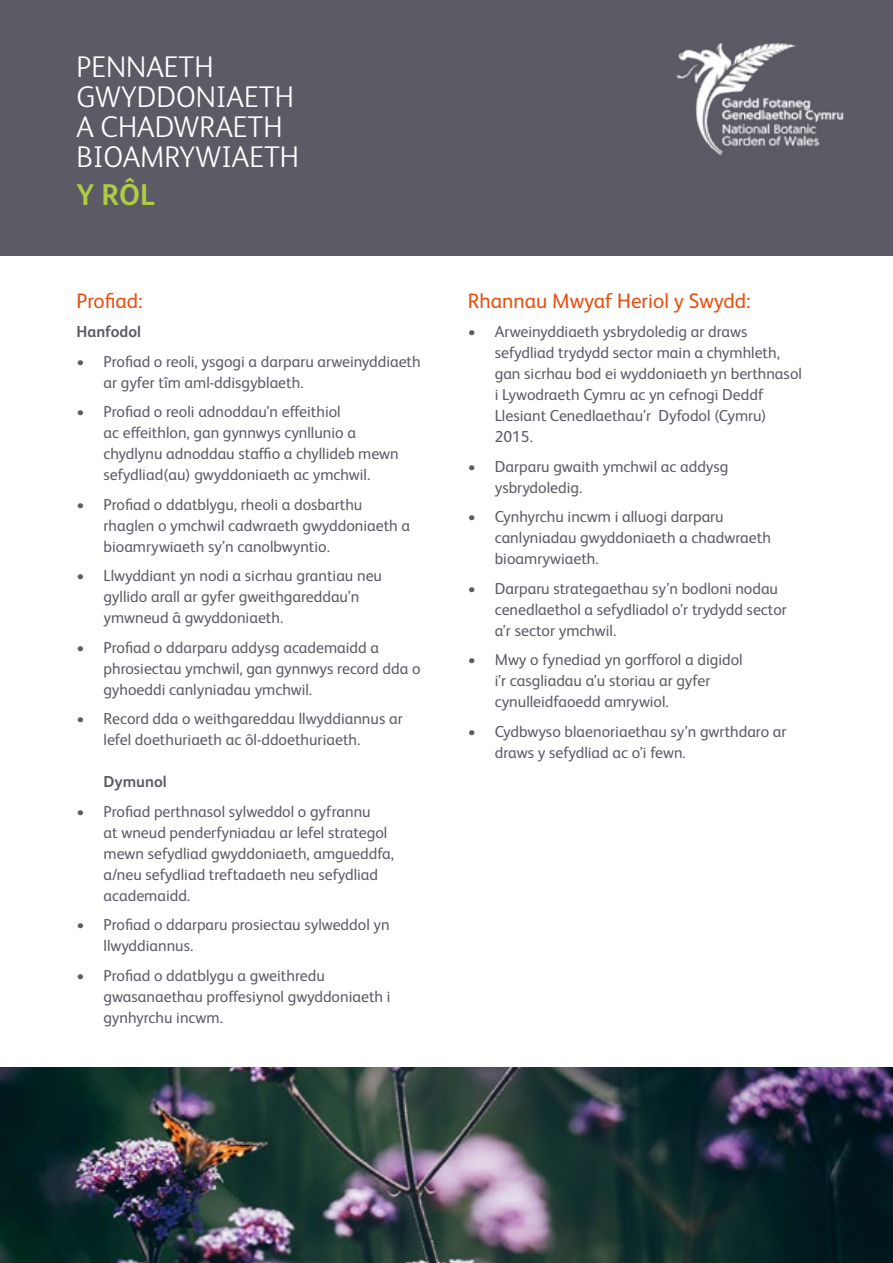
<style>
.page{position:relative;width:893px;height:1263px;background:#fff}
.page>*{position:absolute;margin:0;border:0;box-sizing:border-box;transform-origin:0 0}
.t1{font:300 30px/30px "FS Albert Pro";color:#fff}
.t2{font:700 30px "FS Albert Pro";color:#afcc46}
.t3{font:21px "FS Albert Pro";color:#e94e0f}
.t4{font:15.9px/21px "FS Albert Pro";color:#5c5b65}
.t5{font:700 15.9px "FS Albert Pro";color:#5c5b65}
</style>
<div class="page">
<div style="left:0;top:0;width:893px;height:255px;background:#5c5b65"></div>
<img style="left:676px;top:42px;width:168px;height:113px">
<img style="left:0;top:1067px;width:893px;height:196px">
<h1 class="t1" style="left:77px;top:50px;width:224px">PENNAETH<br>GWYDDONIAETH<br>A CHADWRAETH<br>BIOAMRYWIAETH</h1>
<h1 class="t2" style="left:77px;top:174px;width:80px">Y RÔL</h1>
<h2 class="t3" style="left:77px;top:285px;width:68px">Profiad:</h2>
<p class="t5" style="left:77px;top:320px;width:66px">Hanfodol</p>
<p class="t4" style="left:104px;top:350px;width:319px;text-indent:-27px">• Profiad o reoli, ysgogi a darparu arweinyddiaeth ar gyfer tîm aml-ddisgyblaeth.</p>
<p class="t4" style="left:104px;top:400px;width:297px;text-indent:-27px">• Profiad o reoli adnoddau’n effeithiol<br>ac effeithlon, gan gynnwys cynllunio a chydlynu adnoddau staffio a chyllideb mewn sefydliad(au) gwyddoniaeth ac ymchwil.</p>
<p class="t4" style="left:104px;top:493px;width:308px;text-indent:-27px">• Profiad o ddatblygu, rheoli a dosbarthu rhaglen o ymchwil cadwraeth gwyddoniaeth a bioamrywiaeth sy’n canolbwyntio.</p>
<p class="t4" style="left:104px;top:564px;width:280px;text-indent:-27px">• Llwyddiant yn nodi a sicrhau grantiau neu gyllido arall ar gyfer gweithgareddau’n ymwneud â gwyddoniaeth.</p>
<p class="t4" style="left:104px;top:636px;width:318px;text-indent:-27px">• Profiad o ddarparu addysg academaidd a phrosiectau ymchwil, gan gynnwys record dda o gyhoeddi canlyniadau ymchwil.</p>
<p class="t4" style="left:104px;top:707px;width:301px;text-indent:-27px">• Record dda o weithgareddau llwyddiannus ar lefel doethuriaeth ac ôl-ddoethuriaeth.</p>
<p class="t5" style="left:104px;top:770px;width:65px">Dymunol</p>
<p class="t4" style="left:104px;top:800px;width:292px;text-indent:-27px">• Profiad perthnasol sylweddol o gyfrannu<br>at wneud penderfyniadau ar lefel strategol mewn sefydliad gwyddoniaeth, amgueddfa, a/neu sefydliad treftadaeth neu sefydliad academaidd.</p>
<p class="t4" style="left:104px;top:913px;width:288px;text-indent:-27px">• Profiad o ddarparu prosiectau sylweddol yn llwyddiannus.</p>
<p class="t4" style="left:104px;top:964px;width:288px;text-indent:-27px">• Profiad o ddatblygu a gweithredu gwasanaethau proffesiynol gwyddoniaeth i gynhyrchu incwm.</p>
<h2 class="t3" style="left:468px;top:285px;width:284px">Rhannau Mwyaf Heriol y Swydd:</h2>
<p class="t4" style="left:495px;top:320px;width:309px;text-indent:-27px">• Arweinyddiaeth ysbrydoledig ar draws sefydliad trydydd sector main a chymhleth, gan sicrhau bod ei wyddoniaeth yn berthnasol i Lywodraeth Cymru ac yn cefnogi Deddf Llesiant Cenedlaethau’r Dyfodol (Cymru)<br>2015.</p>
<p class="t4" style="left:495px;top:455px;width:235px;text-indent:-27px">• Darparu gwaith ymchwil ac addysg ysbrydoledig.</p>
<p class="t4" style="left:495px;top:505px;width:278px;text-indent:-27px">• Cynhyrchu incwm i alluogi darparu canlyniadau gwyddoniaeth a chadwraeth bioamrywiaeth.</p>
<p class="t4" style="left:495px;top:577px;width:294px;text-indent:-27px">• Darparu strategaethau sy’n bodloni nodau cenedlaethol a sefydliadol o’r trydydd sector a’r sector ymchwil.</p>
<p class="t4" style="left:495px;top:648px;width:249px;text-indent:-27px">• Mwy o fynediad yn gorfforol a digidol i’r casgliadau a’u storiau ar gyfer cynulleidfaoedd amrywiol.</p>
<p class="t4" style="left:495px;top:720px;width:293px;text-indent:-27px">• Cydbwyso blaenoriaethau sy’n gwrthdaro ar draws y sefydliad ac o’i fewn.</p>
</div>
